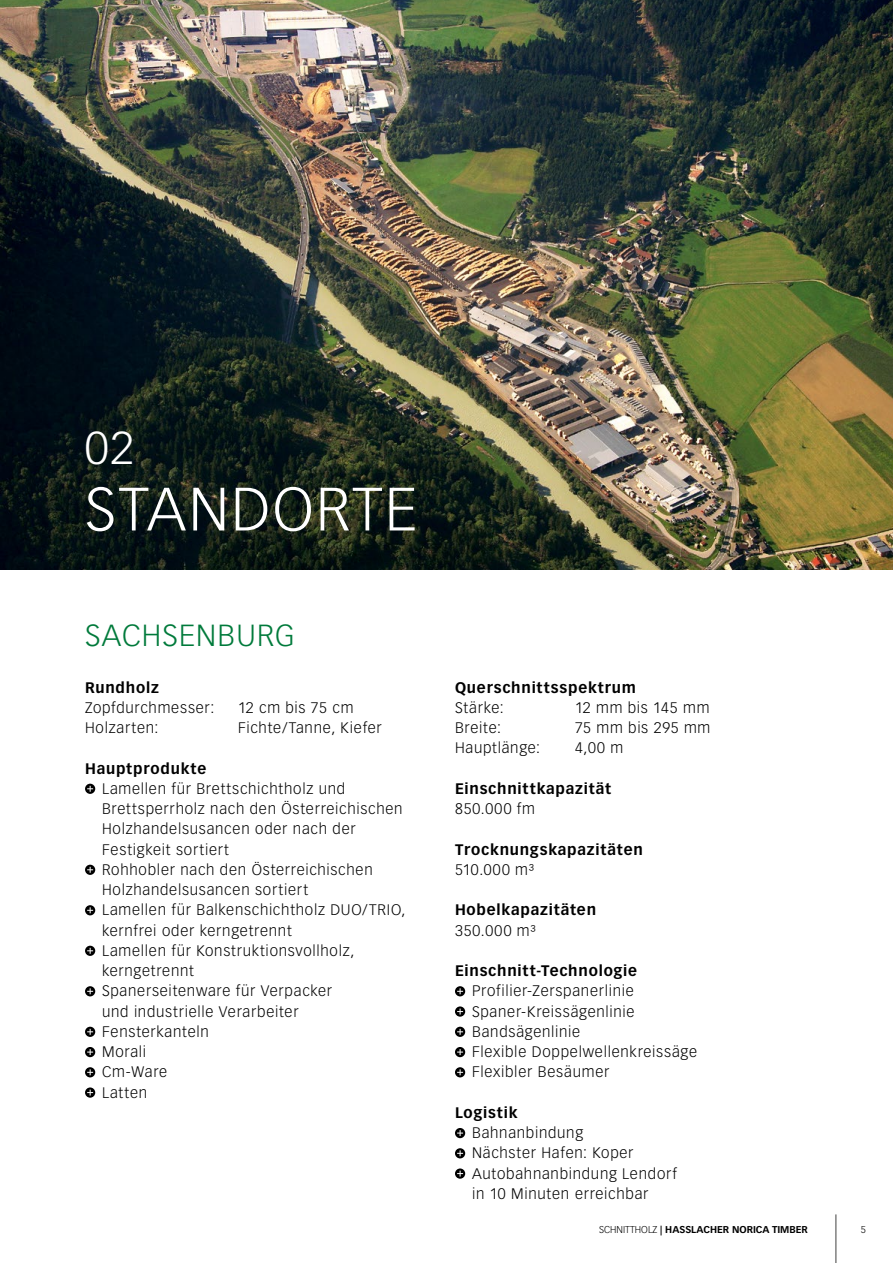
<style>
.page{position:relative;width:893px;height:1263px;background:#fff}
.page>*{position:absolute;margin:0;border:0;box-sizing:border-box;transform-origin:0 0}
.t1{font:300 60px "Vectora LT Pro";letter-spacing:.04em;color:#fff}
.t2{font:300 45px "Vectora LT Pro";color:#fff}
.t3{font:300 30px "Vectora LT Pro";letter-spacing:.035em;color:#007a3b}
.t4{font:300 15px/20.2px "Vectora LT Pro";letter-spacing:.05em;color:#000}
.t5{font:700 15px "Vectora LT Pro";letter-spacing:.05em;color:#000}
.t6{font:700 9.75px "Vectora LT Pro";color:#000}
.t7{font:300 9.75px "Vectora LT Pro";color:#000}
.s1{font-weight:300}
</style>
<div class="page">
<img style="left:0;top:0;width:893px;height:570px">
<svg style="left:85px;top:784px;width:10px;height:10px"></svg>
<svg style="left:87px;top:786px;width:6px;height:6px"></svg>
<svg style="left:85px;top:865px;width:10px;height:10px"></svg>
<svg style="left:87px;top:867px;width:6px;height:6px"></svg>
<svg style="left:85px;top:905px;width:10px;height:10px"></svg>
<svg style="left:87px;top:907px;width:6px;height:6px"></svg>
<svg style="left:85px;top:946px;width:10px;height:10px"></svg>
<svg style="left:87px;top:948px;width:6px;height:6px"></svg>
<svg style="left:85px;top:986px;width:10px;height:10px"></svg>
<svg style="left:87px;top:988px;width:6px;height:6px"></svg>
<svg style="left:85px;top:1027px;width:10px;height:10px"></svg>
<svg style="left:87px;top:1029px;width:6px;height:6px"></svg>
<svg style="left:85px;top:1047px;width:10px;height:10px"></svg>
<svg style="left:87px;top:1049px;width:6px;height:6px"></svg>
<svg style="left:85px;top:1067px;width:10px;height:10px"></svg>
<svg style="left:87px;top:1069px;width:6px;height:6px"></svg>
<svg style="left:85px;top:1087px;width:10px;height:11px"></svg>
<svg style="left:87px;top:1089px;width:6px;height:6px"></svg>
<svg style="left:455px;top:986px;width:10px;height:10px"></svg>
<svg style="left:457px;top:988px;width:6px;height:6px"></svg>
<svg style="left:455px;top:1006px;width:10px;height:11px"></svg>
<svg style="left:457px;top:1008px;width:6px;height:6px"></svg>
<svg style="left:455px;top:1027px;width:10px;height:10px"></svg>
<svg style="left:457px;top:1029px;width:6px;height:6px"></svg>
<div style="left:455px;top:1047px;width:10px;height:10px;background:#000;border-radius:50%"></div>
<svg style="left:457px;top:1049px;width:6px;height:6px"></svg>
<svg style="left:455px;top:1067px;width:10px;height:10px"></svg>
<svg style="left:457px;top:1069px;width:6px;height:6px"></svg>
<div style="left:455px;top:1128px;width:10px;height:10px;background:#000;border-radius:50%"></div>
<svg style="left:457px;top:1130px;width:6px;height:6px"></svg>
<svg style="left:455px;top:1148px;width:10px;height:10px"></svg>
<svg style="left:457px;top:1150px;width:6px;height:6px"></svg>
<svg style="left:455px;top:1168px;width:10px;height:11px"></svg>
<svg style="left:457px;top:1170px;width:6px;height:6px"></svg>
<hr style="left:835px;top:1214px;width:1px;height:49px;background:#565655">
<h2 class="t2" style="left:85px;top:421px;width:51px">02</h2>
<h1 class="t1" style="left:85px;top:473px;width:334px">STANDORTE</h1>
<h3 class="t3" style="left:85px;top:617px;width:211px">SACHSENBURG</h3>
<p class="t5" style="left:85px;top:678px;width:75px">Rundholz</p>
<p class="t4" style="left:85px;top:697px;width:131px">Zopfdurchmesser:</p>
<p class="t4" style="left:238px;top:697px;width:117px">12 cm bis 75 cm</p>
<p class="t4" style="left:85px;top:718px;width:75px">Holzarten:</p>
<p class="t4" style="left:238px;top:718px;width:145px">Fichte/Tanne, Kiefer</p>
<p class="t5" style="left:85px;top:759px;width:123px">Hauptprodukte</p>
<p class="t4" style="left:102px;top:778px;width:305px">Lamellen für Brettschichtholz und<br>Brettsperrholz nach den Österreichischen<br>Holzhandelsusancen oder nach der<br>Festigkeit sortiert<br>Rohhobler nach den Österreichischen<br>Holzhandelsusancen sortiert<br>Lamellen für Balkenschichtholz DUO/TRIO, kernfrei oder kerngetrennt<br>Lamellen für Konstruktionsvollholz, kerngetrennt<br>Spanerseitenware für Verpacker<br>und industrielle Verarbeiter<br>Fensterkanteln<br>Morali<br>Cm-Ware<br>Latten</p>
<p class="t5" style="left:455px;top:678px;width:183px">Querschnittsspektrum</p>
<p class="t4" style="left:455px;top:697px;width:50px">Stärke:</p>
<p class="t4" style="left:575px;top:697px;width:136px">12 mm bis 145 mm</p>
<p class="t4" style="left:455px;top:718px;width:47px">Breite:</p>
<p class="t4" style="left:575px;top:718px;width:137px">75 mm bis 295 mm</p>
<p class="t4" style="left:455px;top:738px;width:87px">Hauptlänge:</p>
<p class="t4" style="left:575px;top:738px;width:50px">4,00 m</p>
<p class="t5" style="left:455px;top:779px;width:158px">Einschnittkapazität</p>
<p class="t4" style="left:455px;top:799px;width:81px">850.000 fm</p>
<p class="t5" style="left:455px;top:840px;width:189px">Trocknungskapazitäten</p>
<p class="t4" style="left:455px;top:859px;width:81px">510.000 m³</p>
<p class="t5" style="left:455px;top:901px;width:143px">Hobelkapazitäten</p>
<p class="t4" style="left:455px;top:920px;width:82px">350.000 m³</p>
<p class="t5" style="left:455px;top:962px;width:184px">Einschnitt-Technologie</p>
<p class="t4" style="left:472px;top:981px;width:227px">Profilier-Zerspanerlinie<br>Spaner-Kreissägenlinie<br>Bandsägenlinie<br>Flexible Doppelwellenkreissäge<br>Flexibler Besäumer</p>
<p class="t5" style="left:455px;top:1103px;width:64px">Logistik</p>
<p class="t4" style="left:472px;top:1123px;width:206px">Bahnanbindung<br>Nächster Hafen: Koper<br>Autobahnanbindung Lendorf in 10 Minuten erreichbar</p>
<p class="t6" style="left:599px;top:1224px;width:210px"><span class="s1">SCHNITTHOLZ</span> | HASSLACHER NORICA TIMBER</p>
<p class="t7" style="left:861px;top:1224px;width:7px">5</p>
</div>
